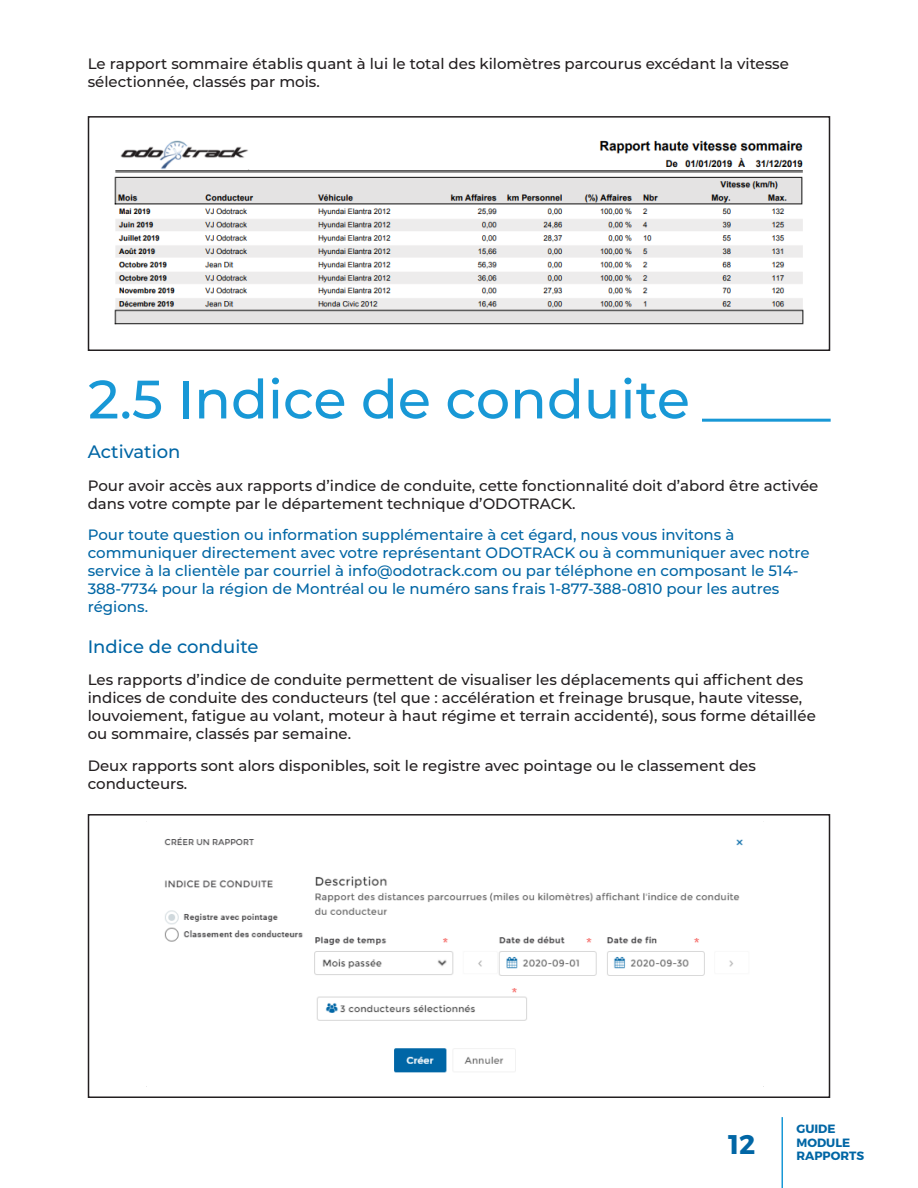
<style>
.page{position:relative;width:918px;height:1188px;background:#fff}
.page>*{position:absolute;margin:0;border:0;box-sizing:border-box;transform-origin:0 0}
.t1{font:500 54px "Montserrat";color:#1898d6}
.t2{font:700 27px "Montserrat";color:#0166a5}
.t3{font:500 18px "Montserrat";color:#0166a5}
.t4{font:500 15px/18px "Montserrat";color:#231f20}
.t5{font:500 15px/18px "Montserrat";color:#0166a5}
.t6{font:700 12px/13.5px "Montserrat";color:#0166a5}
</style>
<div class="page">
<hr style="left:782px;top:1117px;width:1px;height:71px;background:#1898d6">
<img style="left:114px;top:140px;width:690px;height:185px">
<div style="left:88px;top:116px;width:742px;height:235px;border:2px solid #231f20"></div>
<img style="left:146px;top:821px;width:597px;height:252px">
<div style="left:88px;top:814px;width:742px;height:284px;border:2px solid #231f20"></div>
<hr style="left:702px;top:419px;width:129px;height:3px;background:#1898d6">
<p class="t4" style="left:88px;top:54px;width:703px">Le rapport sommaire établis quant à lui le total des kilomètres parcourus excédant la vitesse sélectionnée, classés par mois.</p>
<h1 class="t1" style="left:88px;top:362px;width:603px">2.5 Indice de conduite</h1>
<p class="t3" style="left:88px;top:439px;width:94px">Activation</p>
<p class="t4" style="left:88px;top:476px;width:732px">Pour avoir accès aux rapports d’indice de conduite, cette fonctionnalité doit d’abord être activée dans votre compte par le département technique d’ODOTRACK.</p>
<p class="t5" style="left:88px;top:525px;width:724px">Pour toute question ou information supplémentaire à cet égard, nous vous invitons à communiquer directement avec votre représentant ODOTRACK ou à communiquer avec notre service à la clientèle par courriel à info@odotrack.com ou par téléphone en composant le 514- 388-7734 pour la région de Montréal ou le numéro sans frais 1-877-388-0810 pour les autres régions.</p>
<p class="t3" style="left:88px;top:634px;width:172px">Indice de conduite</p>
<p class="t4" style="left:88px;top:670px;width:730px">Les rapports d’indice de conduite permettent de visualiser les déplacements qui affichent des indices de conduite des conducteurs (tel que : accélération et freinage brusque, haute vitesse, louvoiement, fatigue au volant, moteur à haut régime et terrain accidenté), sous forme détaillée ou sommaire, classés par semaine.</p>
<p class="t4" style="left:88px;top:756px;width:670px">Deux rapports sont alors disponibles, soit le registre avec pointage ou le classement des conducteurs.</p>
<h2 class="t2" style="left:728px;top:1127px;width:29px">12</h2>
<p class="t6" style="left:796px;top:1122px;width:69px">GUIDE<br>MODULE<br>RAPPORTS</p>
</div>
